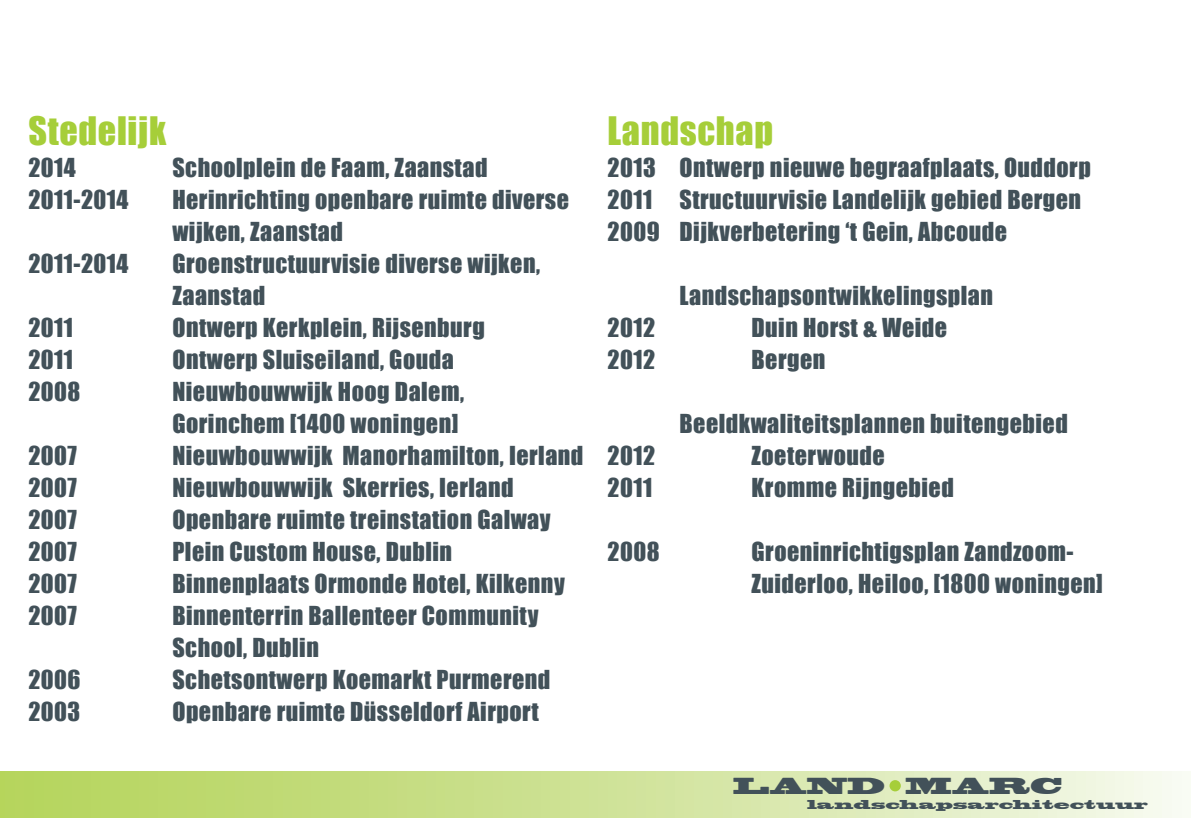
<style>
.page{position:relative;width:1191px;height:840px;background:#fff}
.page>*{position:absolute;margin:0;border:0;box-sizing:border-box;transform-origin:0 0}
.subtitel{font:36px "Impact";letter-spacing:.02em;color:#a6ce39}
.subtitel-2{font:24px/32px "Impact";letter-spacing:.02em;color:#425159}
.t1{font:21.6px "Blackoak Std";color:#425159;scale:.94 1}
.t2{font:12px "Blackoak Std";color:#425159}
</style>
<div class="page">
<div style="left:0;top:771px;width:1191px;height:45px;background:linear-gradient(to right,#b1d152,#f2f7e8)"></div>
<svg style="left:889px;top:779px;width:11px;height:12px"></svg>
<p class="subtitel" style="left:28px;top:103px;width:139px">Stedelijk</p>
<p class="subtitel-2" style="left:28px;top:151px;width:49px">2014</p>
<p class="subtitel-2" style="left:172px;top:151px;width:317px">Schoolplein de Faam, Zaanstad</p>
<p class="subtitel-2" style="left:28px;top:183px;width:102px">2011-2014</p>
<p class="subtitel-2" style="left:172px;top:183px;width:398px">Herinrichting openbare ruimte diverse wijken, Zaanstad</p>
<p class="subtitel-2" style="left:28px;top:247px;width:102px">2011-2014</p>
<p class="subtitel-2" style="left:172px;top:247px;width:369px">Groenstructuurvisie diverse wijken,<br>Zaanstad</p>
<p class="subtitel-2" style="left:28px;top:311px;width:46px">2011</p>
<p class="subtitel-2" style="left:172px;top:311px;width:314px">Ontwerp Kerkplein, Rijsenburg</p>
<p class="subtitel-2" style="left:28px;top:343px;width:46px">2011</p>
<p class="subtitel-2" style="left:172px;top:343px;width:283px">Ontwerp Sluiseiland, Gouda</p>
<p class="subtitel-2" style="left:28px;top:375px;width:54px">2008</p>
<p class="subtitel-2" style="left:172px;top:375px;width:293px">Nieuwbouwwijk Hoog Dalem,</p>
<p class="subtitel-2" style="left:172px;top:407px;width:288px">Gorinchem [1400 woningen]</p>
<p class="subtitel-2" style="left:28px;top:439px;width:50px">2007</p>
<p class="subtitel-2" style="left:172px;top:439px;width:412px">Nieuwbouwwijk Manorhamilton, Ierland</p>
<p class="subtitel-2" style="left:28px;top:471px;width:50px">2007</p>
<p class="subtitel-2" style="left:172px;top:471px;width:343px">Nieuwbouwwijk Skerries, Ierland</p>
<p class="subtitel-2" style="left:28px;top:503px;width:50px">2007</p>
<p class="subtitel-2" style="left:172px;top:503px;width:380px">Openbare ruimte treinstation Galway</p>
<p class="subtitel-2" style="left:28px;top:535px;width:50px">2007</p>
<p class="subtitel-2" style="left:172px;top:535px;width:281px">Plein Custom House, Dublin</p>
<p class="subtitel-2" style="left:28px;top:567px;width:50px">2007</p>
<p class="subtitel-2" style="left:172px;top:567px;width:394px">Binnenplaats Ormonde Hotel, Kilkenny</p>
<p class="subtitel-2" style="left:28px;top:599px;width:50px">2007</p>
<p class="subtitel-2" style="left:172px;top:599px;width:367px">Binnenterrin Ballenteer Community<br>School, Dublin</p>
<p class="subtitel-2" style="left:28px;top:663px;width:54px">2006</p>
<p class="subtitel-2" style="left:172px;top:663px;width:379px">Schetsontwerp Koemarkt Purmerend</p>
<p class="subtitel-2" style="left:28px;top:695px;width:53px">2003</p>
<p class="subtitel-2" style="left:172px;top:695px;width:368px">Openbare ruimte Düsseldorf Airport</p>
<p class="subtitel" style="left:607px;top:103px;width:167px">Landschap</p>
<p class="subtitel-2" style="left:607px;top:151px;width:485px">2013 Ontwerp nieuwe begraafplaats, Ouddorp</p>
<p class="subtitel-2" style="left:607px;top:183px;width:475px">2011 Structuurvisie Landelijk gebied Bergen</p>
<p class="subtitel-2" style="left:607px;top:215px;width:401px">2009 Dijkverbetering ‘t Gein, Abcoude</p>
<p class="subtitel-2" style="left:679px;top:279px;width:315px">Landschapsontwikkelingsplan</p>
<p class="subtitel-2" style="left:607px;top:311px;width:49px">2012</p>
<p class="subtitel-2" style="left:751px;top:311px;width:197px">Duin Horst &amp; Weide</p>
<p class="subtitel-2" style="left:607px;top:343px;width:49px">2012</p>
<p class="subtitel-2" style="left:751px;top:343px;width:75px">Bergen</p>
<p class="subtitel-2" style="left:679px;top:407px;width:390px">Beeldkwaliteitsplannen buitengebied</p>
<p class="subtitel-2" style="left:607px;top:439px;width:49px">2012</p>
<p class="subtitel-2" style="left:751px;top:439px;width:135px">Zoeterwoude</p>
<p class="subtitel-2" style="left:607px;top:471px;width:46px">2011</p>
<p class="subtitel-2" style="left:751px;top:471px;width:204px">Kromme Rijngebied</p>
<p class="subtitel-2" style="left:607px;top:535px;width:54px">2008</p>
<p class="subtitel-2" style="left:751px;top:535px;width:323px">Groeninrichtigsplan Zandzoom-</p>
<p class="subtitel-2" style="left:751px;top:567px;width:353px">Zuiderloo, Heiloo, [1800 woningen]</p>
<p class="t1" style="left:733px;top:770px;width:351px">LAND MARC</p>
<p class="t2" style="left:807px;top:796px;width:342px">landschapsarchitectuur</p>
</div>
